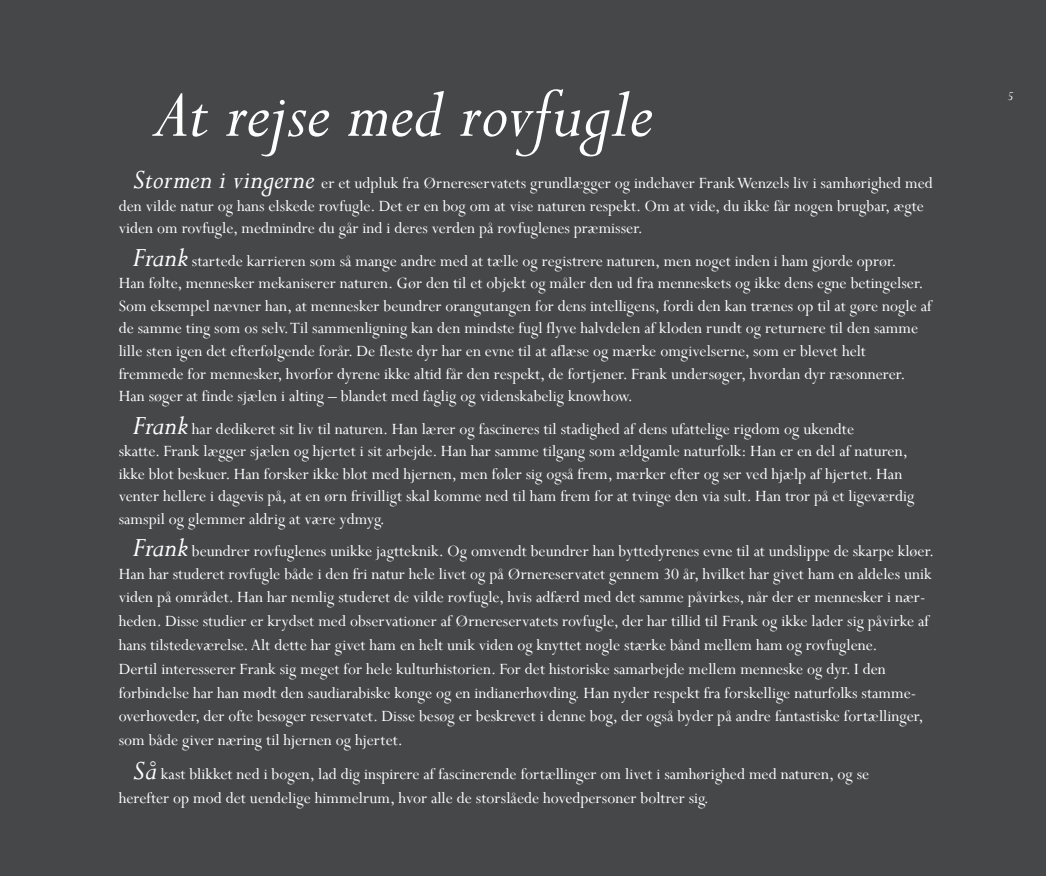
<style>
.page{position:relative;width:1046px;height:876px;background:#fff}
.page>*{position:absolute;margin:0;border:0;box-sizing:border-box;transform-origin:0 0}
.t1{font:italic 75px "Perpetua";color:#fff}
.t2{font:17.5px/22.5px "Perpetua";color:#fff}
.t3{font:italic 13.75px "Perpetua";color:#fff}
.s1{font-style:italic;font-size:30px}
</style>
<div class="page">
<div style="left:0;top:0;width:1045px;height:875px;background:#454749"></div>
<p class="t1" style="left:154px;top:67px;width:500px">At rejse med rovfugle</p>
<p class="t2" style="left:119px;top:172px;width:815px;text-indent:14px"><span class="s1">Stormen i vingerne</span> er et udpluk fra Ørnereservatets grundlægger og indehaver Frank Wenzels liv i samhørighed med den vilde natur og hans elskede rovfugle. Det er en bog om at vise naturen respekt. Om at vide, du ikke får nogen brugbar, ægte viden om rovfugle, medmindre du går ind i deres verden på rovfuglenes præmisser.</p>
<p class="t2" style="left:119px;top:249px;width:814px;text-indent:14px"><span class="s1">Frank</span> startede karrieren som så mange andre med at tælle og registrere naturen, men noget inden i ham gjorde oprør.<br>Han følte, mennesker mekaniserer naturen. Gør den til et objekt og måler den ud fra menneskets og ikke dens egne betingelser.<br>Som eksempel nævner han, at mennesker beundrer orangutangen for dens intelligens, fordi den kan trænes op til at gøre nogle af de samme ting som os selv. Til sammenligning kan den mindste fugl flyve halvdelen af kloden rundt og returnere til den samme lille sten igen det efterfølgende forår. De fleste dyr har en evne til at aflæse og mærke omgivelserne, som er blevet helt fremmede for mennesker, hvorfor dyrene ikke altid får den respekt, de fortjener. Frank undersøger, hvordan dyr ræsonnerer.<br>Han søger at finde sjælen i alting – blandet med faglig og videnskabelig knowhow.</p>
<p class="t2" style="left:119px;top:417px;width:797px;text-indent:14px"><span class="s1">Frank</span> har dedikeret sit liv til naturen. Han lærer og fascineres til stadighed af dens ufattelige rigdom og ukendte<br>skatte. Frank lægger sjælen og hjertet i sit arbejde. Han har samme tilgang som ældgamle naturfolk: Han er en del af naturen, ikke blot beskuer. Han forsker ikke blot med hjernen, men føler sig også frem, mærker efter og ser ved hjælp af hjertet. Han venter hellere i dagevis på, at en ørn frivilligt skal komme ned til ham frem for at tvinge den via sult. Han tror på et ligeværdig samspil og glemmer aldrig at være ydmyg.</p>
<p class="t2" style="left:119px;top:538px;width:817px;line-height:23.6px;text-indent:14px"><span class="s1">Frank</span> beundrer rovfuglenes unikke jagtteknik. Og omvendt beundrer han byttedyrenes evne til at undslippe de skarpe kløer.<br>Han har studeret rovfugle både i den fri natur hele livet og på Ørnereservatet gennem 30 år, hvilket har givet ham en aldeles unik viden på området. Han har nemlig studeret de vilde rovfugle, hvis adfærd med det samme påvirkes, når der er mennesker i nær&shy;heden. Disse studier er krydset med observationer af Ørnereservatets rovfugle, der har tillid til Frank og ikke lader sig påvirke af hans tilstedeværelse. Alt dette har givet ham en helt unik viden og knyttet nogle stærke bånd mellem ham og rovfuglene.<br>Dertil interesserer Frank sig meget for hele kulturhistorien. For det historiske samarbejde mellem menneske og dyr. I den forbindelse har han mødt den saudiarabiske konge og en indianerhøvding. Han nyder respekt fra forskellige naturfolks stamme&shy;overhoveder, der ofte besøger reservatet. Disse besøg er beskrevet i denne bog, der også byder på andre fantastiske fortællinger, som både giver næring til hjernen og hjertet.</p>
<p class="t2" style="left:119px;top:761px;width:751px;line-height:23.8px;text-indent:14px"><span class="s1">Så</span> kast blikket ned i bogen, lad dig inspirere af fascinerende fortællinger om livet i samhørighed med naturen, og se herefter op mod det uendelige himmelrum, hvor alle de storslåede hovedpersoner boltrer sig.</p>
<p class="t3" style="left:1007px;top:87px;width:8px">5</p>
</div>
